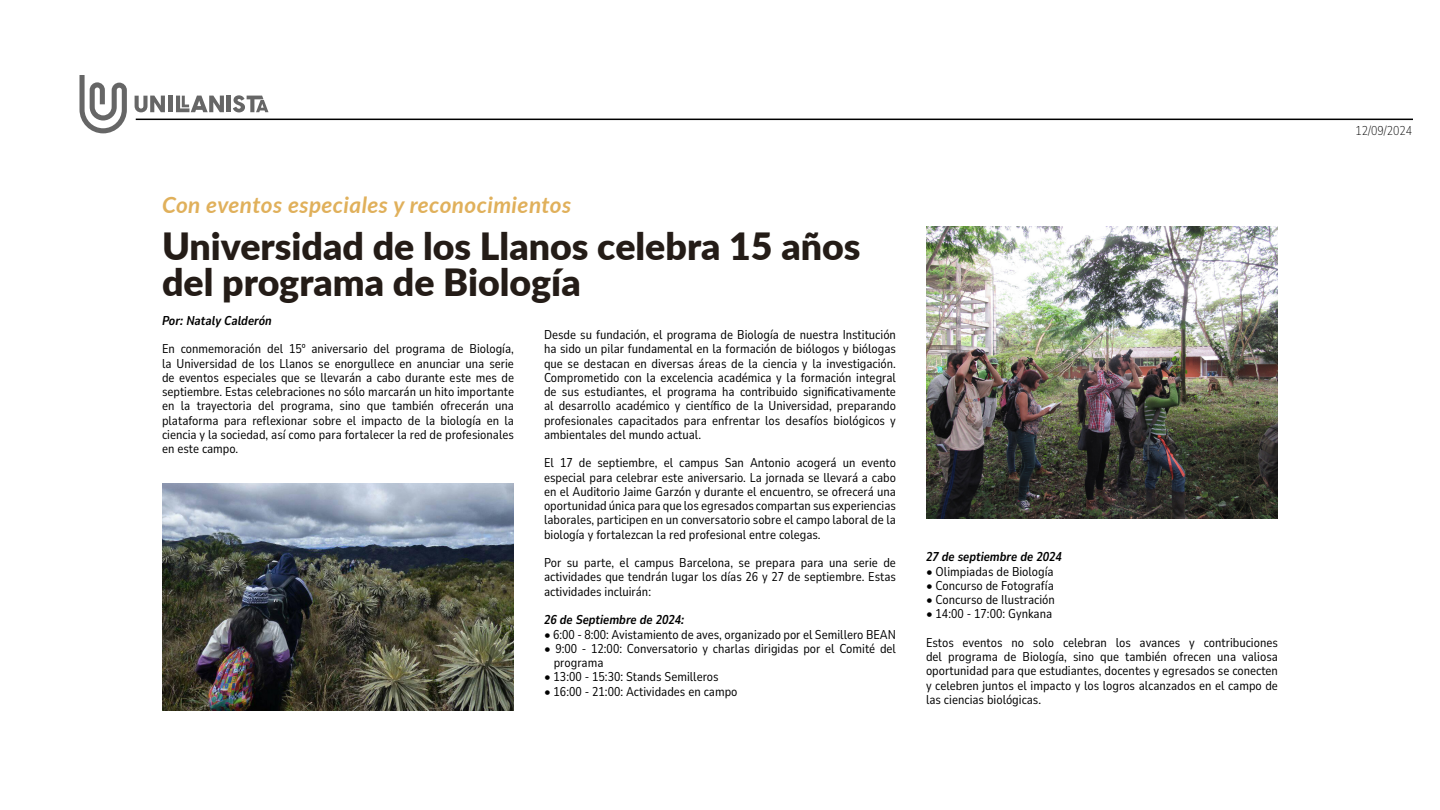
<style>
.page{position:relative;width:1440px;height:810px;background:#fff}
.page>*{position:absolute;margin:0;border:0;box-sizing:border-box;transform-origin:0 0}
.t1{font:900 37.5px/36px "Lato";color:#241c17}
.t2{font:italic 700 22.5px "Lato";letter-spacing:.02em;color:#e0b05b}
.t3{font:12.75px/14.2px "Nunito Sans 10 pt Condensed";color:#000;text-align:justify}
.t4{font:italic 700 12.75px "Nunito Sans 10 pt Condensed";color:#000}
.t5{font:200 12.75px "Nunito Sans 10 pt Condensed";color:#000}
</style>
<div class="page">
<hr style="left:136px;top:119px;width:1277px;height:1px;background:#000">
<div style="left:168px;top:96px;width:5px;height:16px;background:#666"></div>
<svg style="left:176px;top:96px;width:48px;height:16px"></svg>
<hr style="left:227px;top:96px;width:4px;height:16px;background:#666">
<svg style="left:233px;top:95px;width:35px;height:17px"></svg>
<svg style="left:135px;top:96px;width:30px;height:16px"></svg>
<svg style="left:80px;top:75px;width:47px;height:58px"></svg>
<img style="left:162px;top:483px;width:352px;height:228px">
<img style="left:926px;top:226px;width:352px;height:293px">
<h2 class="t2" style="left:162px;top:188px;width:411px">Con eventos especiales y reconocimientos</h2>
<h1 class="t1" style="left:162px;top:227px;width:700px">Universidad de los Llanos celebra 15 años del programa de Biología</h1>
<p class="t4" style="left:162px;top:311px;width:111px">Por: Nataly Calderón</p>
<p class="t3" style="left:162px;top:341px;width:354px">En conmemoración del 15º aniversario del programa de Biología, la Universidad de los Llanos se enorgullece en anunciar una serie de eventos especiales que se llevarán a cabo durante este mes de septiembre. Estas celebraciones no sólo marcarán un hito importante en la trayectoria del programa, sino que también ofrecerán una plataforma para reflexionar sobre el impacto de la biología en la ciencia y la sociedad, así como para fortalecer la red de profesionales en este campo.</p>
<p class="t3" style="left:544px;top:327px;width:354px">Desde su fundación, el programa de Biología de nuestra Institución ha sido un pilar fundamental en la formación de biólogos y biólogas que se destacan en diversas áreas de la ciencia y la investigación.<br>Comprometido con la excelencia académica y la formación integral de sus estudiantes, el programa ha contribuido significativamente al desarrollo académico y científico de la Universidad, preparando profesionales capacitados para enfrentar los desafíos biológicos y ambientales del mundo actual.</p>
<p class="t3" style="left:544px;top:455px;width:354px">El 17 de septiembre, el campus San Antonio acogerá un evento especial para celebrar este aniversario. La jornada se llevará a cabo en el Auditorio Jaime Garzón y durante el encuentro, se ofrecerá una oportunidad única para que los egresados compartan sus experiencias laborales, participen en un conversatorio sobre el campo laboral de la biología y fortalezcan la red profesional entre colegas.</p>
<p class="t3" style="left:544px;top:555px;width:354px">Por su parte, el campus Barcelona, se prepara para una serie de actividades que tendrán lugar los días 26 y 27 de septiembre. Estas actividades incluirán:</p>
<p class="t4" style="left:544px;top:611px;width:142px">26 de Septiembre de 2024:</p>
<p class="t3" style="left:544px;top:626px;width:354px">• 6:00 - 8:00: Avistamiento de aves, organizado por el Semillero BEAN</p>
<p class="t3" style="left:554px;top:641px;width:344px;text-indent:-10px">• 9:00 - 12:00: Conversatorio y charlas dirigidas por el Comité del programa</p>
<p class="t3" style="left:544px;top:669px;width:176px">• 13:00 - 15:30: Stands Semilleros</p>
<p class="t3" style="left:544px;top:683px;width:195px">• 16:00 - 21:00: Actividades en campo</p>
<p class="t4" style="left:926px;top:548px;width:137px">27 de septiembre de 2024</p>
<p class="t3" style="left:926px;top:563px;width:129px">• Olimpiadas de Biología</p>
<p class="t3" style="left:926px;top:578px;width:129px">• Concurso de Fotografía</p>
<p class="t3" style="left:926px;top:592px;width:130px">• Concurso de Ilustración</p>
<p class="t3" style="left:926px;top:606px;width:128px">• 14:00 - 17:00: Gynkana</p>
<p class="t3" style="left:926px;top:635px;width:354px">Estos eventos no solo celebran los avances y contribuciones del programa de Biología, sino que también ofrecen una valiosa oportunidad para que estudiantes, docentes y egresados se conecten y celebren juntos el impacto y los logros alcanzados en el campo de las ciencias biológicas.</p>
<p class="t5" style="left:1356px;top:122px;width:58px">12/09/2024</p>
</div>
